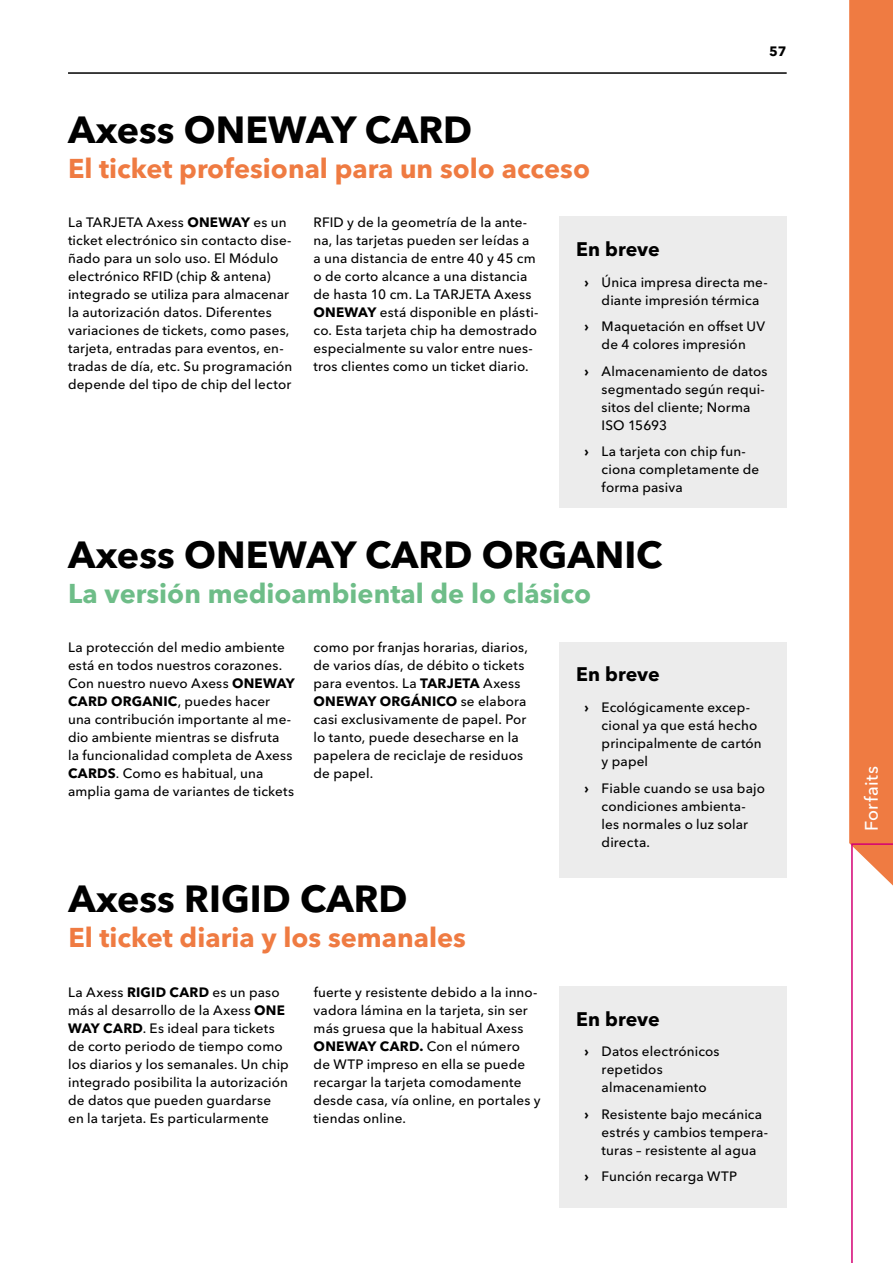
<style>
.page{position:relative;width:893px;height:1263px;background:#fff}
.page>*{position:absolute;margin:0;border:0;box-sizing:border-box;transform-origin:0 0}
.t1{font:700 37.5px "Avenir Next Cyr";color:#000}
.t2{font:700 27px "Avenir Next Cyr";color:#ef7b42}
.t3{font:700 27px "Avenir Next Cyr";color:#6ebd88}
.t4{font:700 19.5px "Avenir Next Cyr";letter-spacing:.005em;color:#000}
.t5{font:500 18px "Avenir Next Cyr";letter-spacing:.02em;color:#fff}
.t6{font:500 13.5px/18px "Avenir Next Cyr";letter-spacing:.01em;color:#000}
.t7{font:700 13.5px "Avenir Next Cyr";color:#000}
.s1{font-weight:700}
</style>
<div class="page">
<hr style="left:68px;top:72px;width:719px;height:2px;background:#000">
<svg style="left:849px;top:0;width:44px;height:1263px"></svg>
<div style="left:559px;top:217px;width:228px;height:291px;background:#ececec"></div>
<div style="left:559px;top:642px;width:228px;height:235px;background:#ececec"></div>
<div style="left:559px;top:986px;width:228px;height:222px;background:#ececec"></div>
<h1 class="t1" style="left:68px;top:107px;width:406px">Axess ONEWAY CARD</h1>
<h2 class="t2" style="left:68px;top:152px;width:523px">El ticket profesional para un solo acceso</h2>
<p class="t7" style="left:769px;top:43px;width:19px">57</p>
<p class="t6" style="left:68px;top:214px;width:226px">La TARJETA Axess <span class="s1">ONEWAY</span> es un ticket electrónico sin contacto dise&shy;ñado para un solo uso. El Módulo electrónico RFID (chip &amp; antena) integrado se utiliza para almacenar la autorización datos. Diferentes variaciones de tickets, como pases, tarjeta, entradas para eventos, en&shy;tradas de día, etc. Su programación depende del tipo de chip del lector</p>
<p class="t6" style="left:314px;top:214px;width:226px">RFID y de la geometría de la ante&shy;na, las tarjetas pueden ser leídas a a una distancia de entre 40 y 45 cm o de corto alcance a una distancia de hasta 10 cm. La TARJETA Axess <span class="s1">ONEWAY</span> está disponible en plásti&shy;co. Esta tarjeta chip ha demostrado especialmente su valor entre nues&shy;tros clientes como un ticket diario.</p>
<h3 class="t4" style="left:576px;top:237px;width:85px">En breve</h3>
<p class="t6" style="left:602px;top:273px;width:168px;text-indent:-17px"><span class="s1">›</span> Única impresa directa me&shy;diante impresión térmica</p>
<p class="t6" style="left:585px;top:318px;width:182px;text-align:center"><span class="s1">›</span> Maquetación en offset UV de 4 colores impresión</p>
<p class="t6" style="left:602px;top:362px;width:167px;text-indent:-17px"><span class="s1">›</span> Almacenamiento de datos segmentado según requi&shy;sitos del cliente; Norma<br>ISO 15693</p>
<p class="t6" style="left:602px;top:443px;width:159px;text-indent:-17px"><span class="s1">›</span> La tarjeta con chip fun&shy;ciona completamente de forma pasiva</p>
<h1 class="t1" style="left:68px;top:532px;width:596px">Axess ONEWAY CARD ORGANIC</h1>
<h2 class="t3" style="left:68px;top:577px;width:524px">La versión medioambiental de lo clásico</h2>
<p class="t6" style="left:68px;top:639px;width:228px">La protección del medio ambiente está en todos nuestros corazones.<br>Con nuestro nuevo Axess <span class="s1">ONEWAY<br>CARD ORGANIC</span>, puedes hacer una contribución importante al me&shy;dio ambiente mientras se disfruta<br>la funcionalidad completa de Axess<br><span class="s1">CARDS</span>. Como es habitual, una amplia gama de variantes de tickets</p>
<p class="t6" style="left:314px;top:639px;width:216px">como por franjas horarias, diarios, de varios días, de débito o tickets para eventos. La <span class="s1">TARJETA</span> Axess<br><span class="s1">ONEWAY ORGÁNICO</span> se elabora casi exclusivamente de papel. Por lo tanto, puede desecharse en la papelera de reciclaje de residuos de papel.</p>
<h3 class="t4" style="left:576px;top:662px;width:85px">En breve</h3>
<p class="t6" style="left:602px;top:698px;width:162px;text-indent:-17px"><span class="s1">›</span> Ecológicamente excep&shy;cional ya que está hecho principalmente de cartón y papel</p>
<p class="t6" style="left:602px;top:779px;width:165px;text-indent:-17px"><span class="s1">›</span> Fiable cuando se usa bajo condiciones ambienta&shy;les normales o luz solar directa.</p>
<h1 class="t1" style="left:68px;top:876px;width:341px">Axess RIGID CARD</h1>
<h2 class="t2" style="left:68px;top:921px;width:399px">El ticket diaria y los semanales</h2>
<p class="t6" style="left:68px;top:983px;width:222px">La Axess <span class="s1">RIGID CARD</span> es un paso más al desarrollo de la Axess <span class="s1">ONE<br>WAY CARD</span>. Es ideal para tickets de corto periodo de tiempo como los diarios y los semanales. Un chip integrado posibilita la autorización de datos que pueden guardarse en la tarjeta. Es particularmente</p>
<p class="t6" style="left:314px;top:983px;width:228px">fuerte y resistente debido a la inno&shy;vadora lámina en la tarjeta, sin ser más gruesa que la habitual Axess<br><span class="s1">ONEWAY CARD.</span> Con el número<br>de WTP impreso en ella se puede recargar la tarjeta comodamente desde casa, vía online, en portales y tiendas online.</p>
<h3 class="t4" style="left:576px;top:1007px;width:85px">En breve</h3>
<p class="t6" style="left:602px;top:1042px;width:119px;text-indent:-17px"><span class="s1">›</span> Datos electrónicos repetidos almacenamiento</p>
<p class="t6" style="left:602px;top:1105px;width:168px;text-indent:-17px"><span class="s1">›</span> Resistente bajo mecánica estrés y cambios tempera&shy;turas – resistente al agua</p>
<p class="t6" style="left:585px;top:1167px;width:154px"><span class="s1">›</span> Función recarga WTP</p>
<h3 class="t5" style="left:861px;top:831px;width:67px;rotate:-90deg">Forfaits</h3>
</div>
